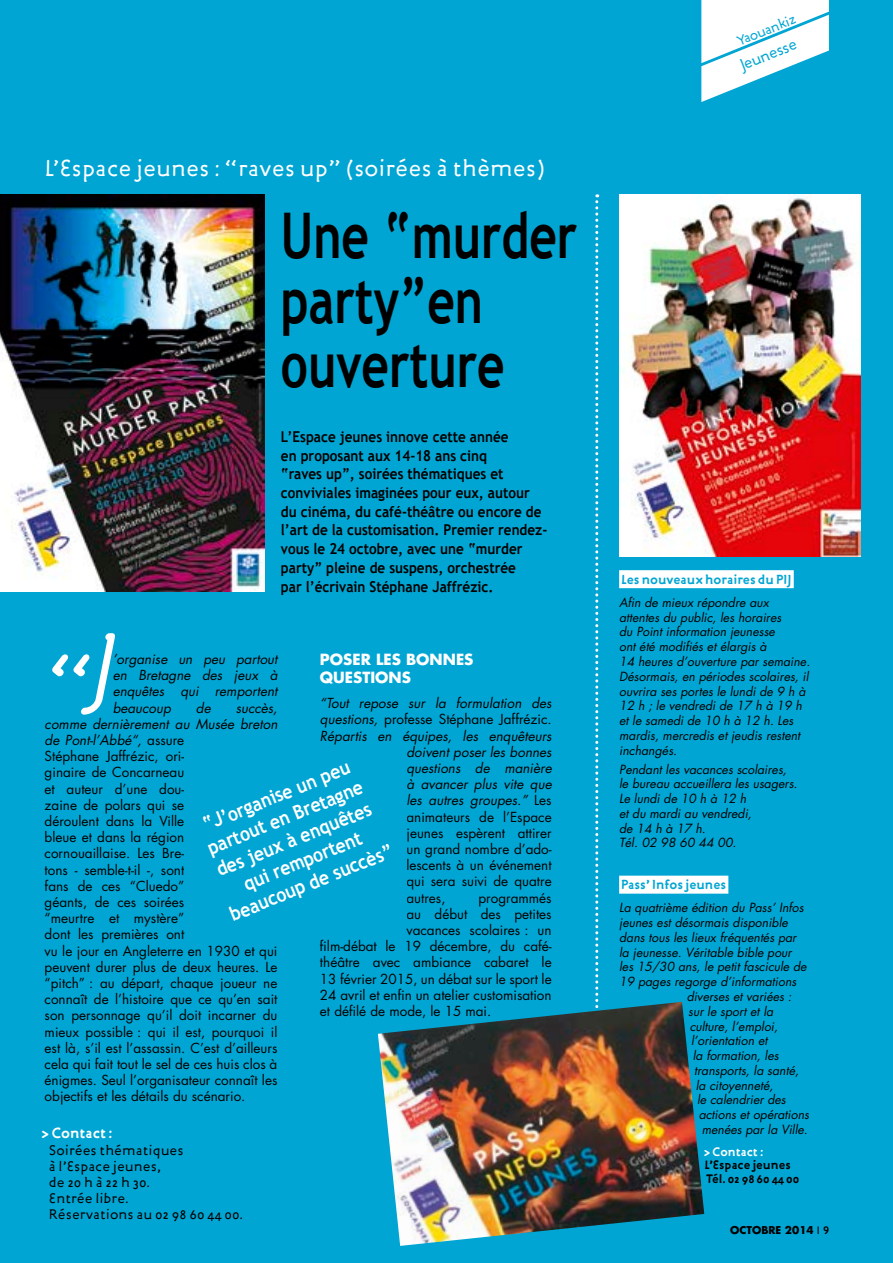
<style>
.page{position:relative;width:893px;height:1263px;background:#00a5d3}
.page>*{position:absolute;margin:0;border:0;box-sizing:border-box;transform-origin:0 0}
.t1{font:italic 81.15px "Engine OT";color:#fff}
.t2{font:700 63px/64.5px "Trebuchet MS";color:#000;scale:.76 1}
.t3{font:22.5px "Engine OT";color:#fff}
.t4{font:700 19.5px/23.4px "Trebuchet MS";color:#fff;text-align:center;scale:.9 1}
.t5{font:700 15px/18.8px "Trebuchet MS";color:#000;scale:.9 1}
.t6{font:700 15px/18px "Futura LT";color:#fff}
.t7{font:15px "Engine OT";color:#00a5d3}
.t8{font:13.5px/16.2px "Futura LT";color:#000}
.t9{font:italic 13.5px/16.2px "Futura LT";color:#000;text-align:justify}
.t10{font:13.5px/16.2px "Engine OT";color:#000}
.t11{font:13.5px "Engine OT";color:#00a5d3}
.t12{font:700 13.5px "Engine OT";color:#fff}
.t13{font:italic 12.3px/14.7px "Futura LT";color:#000}
.t14{font:700 12px "Engine OT";color:#00a5d3}
.t15{font:700 11.25px/13.5px "Engine OT";color:#000}
.t16{font:700 11.25px "Engine OT";color:#fff}
.t17{font:700 10.5px "Futura LT";color:#000}
.s1{font-style:italic}
.s2{font-style:normal}
.s3{font-family:"Trebuchet MS";font-weight:400}
.s4{font-family:"Trebuchet MS"}
</style>
<div class="page">
<div style="left:619px;top:570px;width:175px;height:18px;background:#fff"></div>
<div style="left:619px;top:876px;width:109px;height:18px;background:#fff"></div>
<svg style="left:595px;top:194px;width:3px;height:808px"></svg>
<img style="left:619px;top:195px;width:241px;height:362px">
<img style="left:0;top:195px;width:265px;height:396px">
<svg style="left:701px;top:0;width:160px;height:199px"></svg>
<img style="left:378px;top:1002px;width:326px;height:244px">
<h3 class="t3" style="left:45px;top:153px;width:502px">L’Espace jeunes : “raves up” (soirées à thèmes)</h3>
<h2 class="t2" style="left:281px;top:204px;width:391px">Une “murder party”en ouverture</h2>
<p class="t5" style="left:281px;top:427px;width:297px">L’Espace jeunes innove cette année<br>en proposant aux 14-18 ans cinq<br>“raves up”, soirées thématiques et conviviales imaginées pour eux, autour du cinéma, du café-théâtre ou encore de l’art de la customisation. Premier rendez&shy;vous le 24 octobre, avec une “murder party” pleine de suspens, orchestrée<br>par l’écrivain Stéphane Jaffrézic.</p>
<h1 class="t1" style="left:40px;top:617px;width:74px">“J</h1>
<p class="t9" style="left:113px;top:651px;width:166px">’organise un peu partout en Bretagne des jeux à enquêtes qui remportent beaucoup</p>
<p class="t6" style="left:320px;top:650px;width:155px">POSER LES BONNES<br>QUESTIONS</p>
<p class="t9" style="left:320px;top:695px;width:233px">“Tout repose sur la formulation des</p>
<p class="t8" style="left:320px;top:711px;width:233px"><span class="s1">questions,</span> professe Stéphane Jaffrézic.</p>
<p class="t9" style="left:320px;top:728px;width:233px">Répartis en équipes, les enquêteurs</p>
<p class="t9" style="left:406px;top:744px;width:147px">doivent poser les bonnes</p>
<p class="t9" style="left:406px;top:760px;width:147px">questions de manière</p>
<p class="t9" style="left:406px;top:776px;width:147px">à avancer plus vite que</p>
<p class="t9" style="left:406px;top:792px;width:147px">les autres groupes.” <span class="s2">Les</span></p>
<p class="t8" style="left:406px;top:809px;width:147px">animateurs de l’Espace</p>
<p class="t8" style="left:406px;top:825px;width:147px">jeunes espèrent attirer</p>
<p class="t8" style="left:406px;top:841px;width:147px">un grand nombre d’ado-</p>
<p class="t8" style="left:406px;top:857px;width:147px">lescents à un événement</p>
<p class="t8" style="left:406px;top:873px;width:147px">qui sera suivi de quatre</p>
<p class="t8" style="left:406px;top:890px;width:41px">autres,</p>
<p class="t8" style="left:478px;top:890px;width:75px">programmés</p>
<p class="t8" style="left:406px;top:906px;width:147px">au début des petites</p>
<p class="t8" style="left:406px;top:922px;width:147px">vacances scolaires : un</p>
<p class="t8" style="left:320px;top:938px;width:233px">film-débat le 19 décembre, du café-</p>
<p class="t8" style="left:320px;top:954px;width:233px">théâtre avec ambiance cabaret le</p>
<p class="t8" style="left:320px;top:971px;width:233px">13 février 2015, un débat sur le sport le</p>
<p class="t8" style="left:320px;top:987px;width:233px">24 avril et enfin un atelier customisation</p>
<p class="t8" style="left:320px;top:1003px;width:173px">et défilé de mode, le 15 mai.</p>
<p class="t9" style="left:196px;top:699px;width:16px">de</p>
<p class="t8" style="left:45px;top:699px;width:234px;text-indent:191px"><span class="s1">succès, comme dernièrement au Musée breton de Pont-l’Abbé“,</span> assure<br>Stéphane Jaffrézic, ori-<br>ginaire de Concarneau<br>et auteur d’une dou-<br>zaine de polars qui se<br>déroulent dans la Ville<br>bleue et dans la région<br>cornouaillaise. Les Bre-<br>tons - semble-t-il -, sont<br>fans de ces “Cluedo”<br>géants, de ces soirées<br>“meurtre et mystère”<br>dont les premières ont<br>vu le jour en Angleterre en 1930 et qui peuvent durer plus de deux heures. Le “pitch” : au départ, chaque joueur ne connaît de l’histoire que ce qu’en sait son personnage qu’il doit incarner du mieux possible : qui il est, pourquoi il est là, s’il est l’assassin. C’est d’ailleurs cela qui fait tout le sel de ces huis clos à énigmes. Seul l’organisateur connaît les objectifs et les détails du scénario.</p>
<h3 class="t4" style="left:191px;top:817px;width:195px;rotate:-22deg">“J’organise un peu partout en Bretagne des jeux à enquêtes qui remportent beaucoup de succès”</h3>
<p class="t12" style="left:40px;top:1124px;width:74px">&gt; Contact :</p>
<p class="t10" style="left:49px;top:1142px;width:196px">Soirées thématiques<br>à l’Espace jeunes,<br>de 20 h à 22 h 30.<br>Entrée libre.<br>Réservations au 02 98 60 44 00.</p>
<p class="t11" style="left:734px;top:33px;width:64px;rotate:-22deg">Yaouankiz</p>
<p class="t7" style="left:736px;top:56px;width:62px;rotate:-22deg">Jeunesse</p>
<p class="t14" style="left:621px;top:571px;width:172px">Les nouveaux horaires du PIJ</p>
<p class="t13" style="left:619px;top:595px;width:192px">Afin de mieux répondre aux attentes du public, les horaires<br>du Point information jeunesse<br>ont été modifiés et élargis à<br>14 heures d’ouverture par semaine.<br>Désormais, en périodes scolaires, il ouvrira ses portes le lundi de 9 h à<br>12 h ; le vendredi de 17 h à 19 h et le samedi de 10 h à 12 h. Les mardis, mercredis et jeudis restent inchangés.</p>
<p class="t13" style="left:619px;top:762px;width:180px">Pendant les vacances scolaires, le bureau accueillera les usagers.<br>Le lundi de 10 h à 12 h<br>et du mardi au vendredi,<br>de 14 h à 17 h.<br>Tél. 02 98 60 44 00.</p>
<p class="t14" style="left:621px;top:876px;width:106px">Pass’ Infos jeunes</p>
<p class="t13" style="left:619px;top:901px;width:186px">La quatrième édition du Pass’ Infos</p>
<p class="t13" style="left:619px;top:915px;width:170px">jeunes est désormais disponible</p>
<p class="t13" style="left:619px;top:930px;width:179px">dans tous les lieux fréquentés par</p>
<p class="t13" style="left:619px;top:945px;width:174px">la jeunesse. Véritable bible pour</p>
<p class="t13" style="left:619px;top:960px;width:189px">les 15/30 ans, le petit fascicule de</p>
<p class="t13" style="left:619px;top:974px;width:179px">19 pages regorge d’informations</p>
<p class="t13" style="left:687px;top:989px;width:107px">diverses et variées :</p>
<p class="t13" style="left:688px;top:1004px;width:87px">sur le sport et la</p>
<p class="t13" style="left:690px;top:1019px;width:90px">culture, l’emploi,</p>
<p class="t13" style="left:691px;top:1033px;width:78px">l’orientation et</p>
<p class="t13" style="left:693px;top:1048px;width:87px">la formation, les</p>
<p class="t13" style="left:694px;top:1063px;width:106px">transports, la santé,</p>
<p class="t13" style="left:696px;top:1078px;width:79px">la citoyenneté,</p>
<p class="t13" style="left:697px;top:1092px;width:90px">le calendrier des</p>
<p class="t13" style="left:699px;top:1107px;width:112px">actions et opérations</p>
<p class="t13" style="left:702px;top:1122px;width:107px">menées par la Ville.</p>
<p class="t16" style="left:703px;top:1144px;width:62px">&gt; Contact :</p>
<p class="t15" style="left:705px;top:1158px;width:96px">L’Espace jeunes<br>Tél. 02 98 60 44 00</p>
<p class="t17" style="left:730px;top:1222px;width:9px">OCTO</p>
<p class="t17" style="left:761px;top:1222px;width:69px">BRE 2014 <span class="s3">I</span> <span class="s4">9</span></p>
</div>
